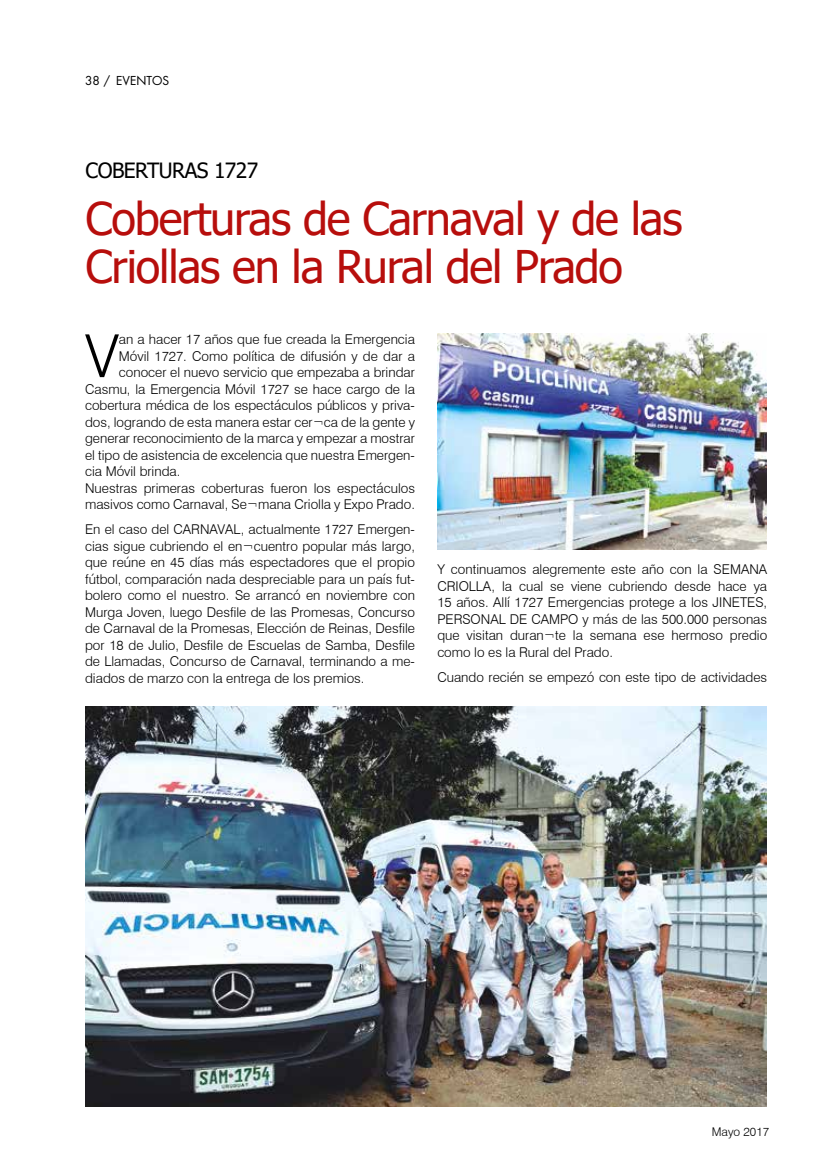
<style>
.page{position:relative;width:830px;height:1170px;background:#fff}
.page>*{position:absolute;margin:0;border:0;box-sizing:border-box;transform-origin:0 0}
.t1{font:300 59.4px "Swiss 721 BT";color:#000}
.t2{font:45px/48px "Tahoma";letter-spacing:-.025em;color:#b70e0c}
.t3{font:21px "Tahoma";letter-spacing:-.025em;color:#000}
.t4{font:300 13.5px/16.5px "Swiss 721 BT";color:#000;text-align:justify}
.t5{font:12px "Futura Std";color:#000}
.t6{font:300 12px "Swiss 721 BT";color:#000}
</style>
<div class="page">
<img style="left:437px;top:334px;width:328px;height:215px">
<img style="left:85px;top:706px;width:680px;height:400px">
<p class="t5" style="left:85px;top:73px;width:27px">38 /</p>
<p class="t5" style="left:116px;top:73px;width:55px">EVENTOS</p>
<h3 class="t3" style="left:86px;top:156px;width:174px">COBERTURAS 1727</h3>
<h2 class="t2" style="left:86px;top:197px;width:598px">Coberturas de Carnaval y de las<br>Criollas en la Rural del Prado</h2>
<h1 class="t1" style="left:85px;top:320px;width:35px">V</h1>
<p class="t4" style="left:119px;top:331px;width:297px">an a hacer 17 años que fue creada la Emergencia</p>
<p class="t4" style="left:119px;top:347px;width:297px">Móvil 1727. Como política de difusión y de dar a</p>
<p class="t4" style="left:119px;top:364px;width:297px">conocer el nuevo servicio que empezaba a brindar</p>
<p class="t4" style="left:85px;top:380px;width:331px">Casmu, la Emergencia Móvil 1727 se hace cargo de la</p>
<p class="t4" style="left:85px;top:397px;width:331px">cobertura médica de los espectáculos públicos y priva-</p>
<p class="t4" style="left:85px;top:413px;width:331px">dos, logrando de esta manera estar cer¬ca de la gente y</p>
<p class="t4" style="left:85px;top:430px;width:331px">generar reconocimiento de la marca y empezar a mostrar</p>
<p class="t4" style="left:85px;top:446px;width:331px">el tipo de asistencia de excelencia que nuestra Emergen-</p>
<p class="t4" style="left:85px;top:463px;width:97px">cia Móvil brinda.</p>
<p class="t4" style="left:85px;top:479px;width:331px">Nuestras primeras coberturas fueron los espectáculos</p>
<p class="t4" style="left:85px;top:496px;width:331px">masivos como Carnaval, Se¬mana Criolla y Expo Prado.</p>
<p class="t4" style="left:85px;top:521px;width:331px">En el caso del CARNAVAL, actualmente 1727 Emergen&shy;cias sigue cubriendo el en¬cuentro popular más largo, que reúne en 45 días más espectadores que el propio fútbol, comparación nada despreciable para un país fut&shy;bolero como el nuestro. Se arrancó en noviembre con Murga Joven, luego Desfile de las Promesas, Concurso de Carnaval de la Promesas, Elección de Reinas, Desfile por 18 de Julio, Desfile de Escuelas de Samba, Desfile de Llamadas, Concurso de Carnaval, terminando a me&shy;diados de marzo con la entrega de los premios.</p>
<p class="t4" style="left:437px;top:561px;width:331px">Y continuamos alegremente este año con la SEMANA CRIOLLA, la cual se viene cubriendo desde hace ya 15 años. Allí 1727 Emergencias protege a los JINETES, PERSONAL DE CAMPO y más de las 500.000 personas que visitan duran¬te la semana ese hermoso predio como lo es la Rural del Prado.</p>
<p class="t4" style="left:437px;top:668px;width:331px">Cuando recién se empezó con este tipo de actividades</p>
<p class="t6" style="left:711px;top:1124px;width:59px">Mayo 2017</p>
</div>
